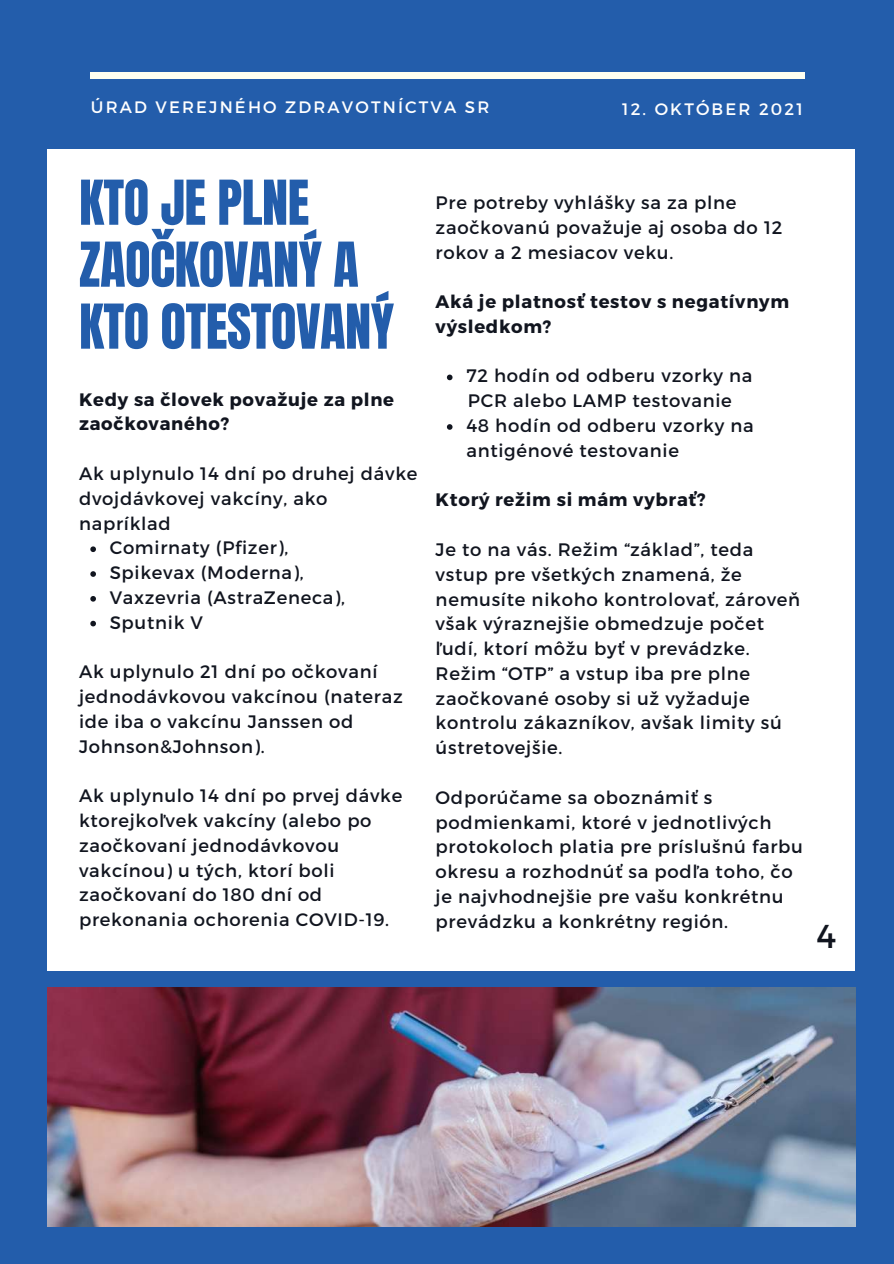
<style>
.page{position:relative;width:894px;height:1264px;background:#fff}
.page>*{position:absolute;margin:0;border:0;box-sizing:border-box;transform-origin:0 0}
.t1{font:52.5px/61.9px "Anton";letter-spacing:-.01em;color:#235dab}
.t2{font:33px "Montserrat";color:#11151f}
.t3{font:18px/24.8px "Montserrat";letter-spacing:.04em;color:#11151f}
.t4{font:700 18px/24.8px "Montserrat";letter-spacing:.04em;color:#11151f}
.t5{font:16.5px "Montserrat";letter-spacing:.13em;color:#fff}
</style>
<div class="page">
<div style="left:0;top:0;width:893px;height:1263px;background:#235dab"></div>
<div style="left:90px;top:72px;width:714px;height:7px;background:#fffff0"></div>
<img style="left:47px;top:987px;width:807px;height:239px">
<div style="left:47px;top:150px;width:807px;height:821px;background:#fff"></div>
<svg style="left:90px;top:546px;width:6px;height:6px"></svg>
<svg style="left:90px;top:571px;width:6px;height:6px"></svg>
<svg style="left:90px;top:596px;width:6px;height:5px"></svg>
<svg style="left:90px;top:620px;width:6px;height:6px"></svg>
<svg style="left:447px;top:374px;width:5px;height:6px"></svg>
<svg style="left:447px;top:424px;width:5px;height:6px"></svg>
<p class="t5" style="left:91px;top:96px;width:400px">ÚRAD VEREJNÉHO ZDRAVOTNÍCTVA SR</p>
<p class="t5" style="left:622px;top:98px;width:182px">12. OKTÓBER 2021</p>
<h1 class="t1" style="left:79px;top:172px;width:316px">KTO JE PLNE<br>ZAOČKOVANÝ A<br>KTO OTESTOVANÝ</h1>
<p class="t4" style="left:79px;top:386px;width:316px">Kedy sa človek považuje za plne zaočkovaného?</p>
<p class="t3" style="left:79px;top:460px;width:340px">Ak uplynulo 14 dní po druhej dávke dvojdávkovej vakcíny, ako napríklad</p>
<p class="t3" style="left:110px;top:534px;width:237px">Comirnaty (Pfizer),<br>Spikevax (Moderna),<br>Vaxzevria (AstraZeneca),<br>Sputnik V</p>
<p class="t3" style="left:79px;top:658px;width:325px">Ak uplynulo 21 dní po očkovaní jednodávkovou vakcínou (nateraz ide iba o vakcínu Janssen od<br>Johnson&amp;Johnson).</p>
<p class="t3" style="left:79px;top:782px;width:324px">Ak uplynulo 14 dní po prvej dávke ktorejkoľvek vakcíny (alebo po zaočkovaní jednodávkovou vakcínou) u tých, ktorí boli zaočkovaní do 180 dní od prekonania ochorenia COVID-19.</p>
<p class="t3" style="left:435px;top:189px;width:348px">Pre potreby vyhlášky sa za plne zaočkovanú považuje aj osoba do 12 rokov a 2 mesiacov veku.</p>
<p class="t4" style="left:435px;top:288px;width:355px">Aká je platnosť testov s negatívnym výsledkom?</p>
<p class="t3" style="left:466px;top:363px;width:287px">72 hodín od odberu vzorky na</p>
<p class="t3" style="left:466px;top:412px;width:289px">48 hodín od odberu vzorky na antigénové testovanie</p>
<p class="t3" style="left:468px;top:387px;width:265px">PCR alebo LAMP testovanie</p>
<p class="t4" style="left:435px;top:486px;width:271px">Ktorý režim si mám vybrať?</p>
<p class="t3" style="left:435px;top:536px;width:366px">Je to na vás. Režim “základ”, teda vstup pre všetkých znamená, že nemusíte nikoho kontrolovať, zároveň však výraznejšie obmedzuje počet ľudí, ktorí môžu byť v prevádzke.<br>Režim “OTP” a vstup iba pre plne zaočkované osoby si už vyžaduje kontrolu zákazníkov, avšak limity sú ústretovejšie.</p>
<p class="t3" style="left:435px;top:784px;width:369px">Odporúčame sa oboznámiť s podmienkami, ktoré v jednotlivých protokoloch platia pre príslušnú farbu okresu a rozhodnúť sa podľa toho, čo je najvhodnejšie pre vašu konkrétnu prevádzku a konkrétny región.</p>
<h2 class="t2" style="left:816px;top:914px;width:21px">4</h2>
</div>
